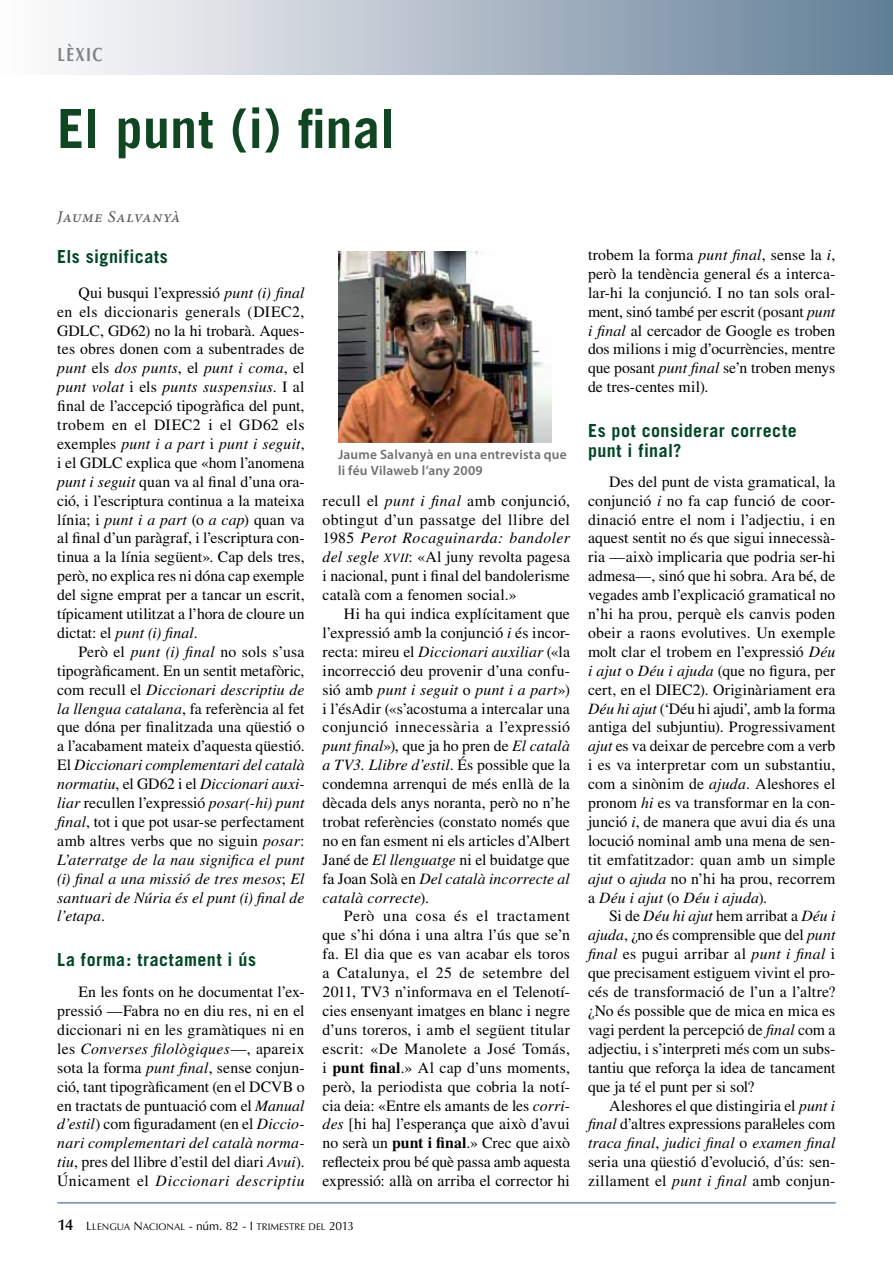
<style>
.page{position:relative;width:893px;height:1263px;background:#fff}
.page>*{position:absolute;margin:0;border:0;box-sizing:border-box;transform-origin:0 0}
.t1{font:700 54px "Trade Gothic";letter-spacing:.005em;color:#104622}
.t2{font:19.2px "Optima LT Std Bold SC800";letter-spacing:.095em;color:#808285;scale:.79 1}
.t3{font:700 18px/19.5px "Trade Gothic";letter-spacing:.03em;color:#004725}
.t4{font:italic 500 16.5px "Minion Pro";letter-spacing:.04em;color:#58595b}
.t5{font:15.75px/18.9px "Times LT Std";color:#000;text-align:justify}
.t6{font:600 13.5px/16.2px "Myriad Pro";letter-spacing:.015em;color:#6d6e71}
.t7{font:9.6px "Optima LT Std SC800";letter-spacing:.005em;color:#000}
.s1{font-style:italic}
.s2{font-family:"Times LT Std Italic SC800";font-size:12.6px}
.s3{font-weight:700}
.s4{font-family:"Optima LT Std";font-weight:600;font-size:15.6px}
.s5{font-size:12px}
.s6{font-family:"Optima LT Std";font-size:12px}
</style>
<div class="page">
<div style="left:0;top:0;width:893px;height:74px;background:linear-gradient(to right,#fff,#637f97)"></div>
<hr style="left:57px;top:1202px;width:779px;height:1px;background:#819abb">
<img style="left:338px;top:252px;width:214px;height:190px">
<p class="t2" style="left:57px;top:43px;width:59px">LÈXIC</p>
<h1 class="t1" style="left:57px;top:96px;width:339px">El punt (i) final</h1>
<p class="t4" style="left:57px;top:205px;width:125px">Jaume Salvanyà</p>
<p class="t3" style="left:57px;top:246px;width:112px">Els significats</p>
<p class="t5" style="left:57px;top:283px;width:249px;text-indent:21px">Qui busqui l’expressió <span class="s1">punt (i) final </span>en els diccionaris generals (DIEC2, GDLC, GD62) no la hi trobarà. Aques&shy;tes obres donen com a subentrades de <span class="s1">punt</span> els <span class="s1">dos punts</span>, el <span class="s1">punt i coma</span>, el <span class="s1">punt volat</span> i els <span class="s1">punts suspensius</span>. I al final de l’accepció tipogràfica del punt, trobem en el DIEC2 i el GD62 els exemples <span class="s1">punt i a part</span> i <span class="s1">punt i seguit</span>, i el GDLC explica que «hom l’anomena <span class="s1">punt i seguit</span> quan va al final d’una ora&shy;ció, i l’escriptura continua a la mateixa línia; i <span class="s1">punt i a part</span> (o <span class="s1">a cap</span>) quan va al final d’un paràgraf, i l’escriptura con&shy;tinua a la línia següent». Cap dels tres, però, no explica res ni dóna cap exemple del signe emprat per a tancar un escrit, típicament utilitzat a l’hora de cloure un dictat: el <span class="s1">punt (i) final</span>.</p>
<p class="t5" style="left:57px;top:642px;width:249px;text-indent:21px">Però el <span class="s1">punt (i) final</span> no sols s’usa tipogràficament. En un sentit metafòric, com recull el <span class="s1">Diccionari descriptiu de la llengua catalana</span>, fa referència al fet que dóna per finalitzada una qüestió o a l’acabament mateix d’aquesta qüestió.<br>El <span class="s1">Diccionari complementari del català normatiu</span>, el GD62 i el <span class="s1">Diccionari auxi&shy;liar</span> recullen l’expressió <span class="s1">posar(-hi) punt final</span>, tot i que pot usar-se perfectament amb altres verbs que no siguin <span class="s1">posar</span>:<br><span class="s1">L’aterratge de la nau significa el punt (i) final a una missió de tres mesos</span>; <span class="s1">El santuari de Núria és el punt (i) final de l’etapa</span>.</p>
<p class="t3" style="left:57px;top:950px;width:200px">La forma: tractament i ús</p>
<p class="t5" style="left:57px;top:982px;width:249px;text-indent:21px">En les fonts on he documentat l’ex&shy;pressió —Fabra no en diu res, ni en el diccionari ni en les gramàtiques ni en les <span class="s1">Converses filològiques</span>—, apareix sota la forma <span class="s1">punt final</span>, sense conjun&shy;ció, tant tipogràficament (en el DCVB o en tractats de puntuació com el <span class="s1">Manual d’estil</span>) com figuradament (en el <span class="s1">Diccio&shy;nari complementari del català norma&shy;tiu</span>, pres del llibre d’estil del diari <span class="s1">Avui</span>).<br>Únicament el <span class="s1">Diccionari descriptiu</span></p>
<p class="t6" style="left:338px;top:446px;width:230px">Jaume Salvanyà en una entrevista que li féu Vilaweb l’any 2009</p>
<p class="t5" style="left:323px;top:491px;width:249px">recull el <span class="s1">punt i final</span> amb conjunció, obtingut d’un passatge del llibre del 1985 <span class="s1">Perot Rocaguinarda: bandoler del segle</span> <span class="s2">XVII</span>: «Al juny revolta pagesa i nacional, punt i final del bandolerisme català com a fenomen social.»</p>
<p class="t5" style="left:323px;top:604px;width:249px;text-indent:21px">Hi ha qui indica explícitament que l’expressió amb la conjunció <span class="s1">i</span> és incor&shy;recta: mireu el <span class="s1">Diccionari auxiliar</span> («la incorrecció deu provenir d’una confu&shy;sió amb <span class="s1">punt i seguit</span> o <span class="s1">punt i a part</span>») i l’ésAdir («s’acostuma a intercalar una conjunció innecessària a l’expressió <span class="s1">punt final</span>»), que ja ho pren de <span class="s1">El català a TV3. Llibre d’estil</span>. És possible que la condemna arrenqui de més enllà de la dècada dels anys noranta, però no n’he trobat referències (constato només que no en fan esment ni els articles d’Albert Jané de <span class="s1">El llenguatge</span> ni el buidatge que fa Joan Solà en <span class="s1">Del català incorrecte al català correcte</span>).</p>
<p class="t5" style="left:323px;top:907px;width:249px;text-indent:21px">Però una cosa és el tractament que s’hi dóna i una altra l’ús que se’n fa. El dia que es van acabar els toros a Catalunya, el 25 de setembre del 2011, TV3 n’informava en el Telenotí&shy;cies ensenyant imatges en blanc i negre d’uns toreros, i amb el següent titular escrit: «De Manolete a José Tomás, i <span class="s3">punt final</span>.» Al cap d’uns moments, però, la periodista que cobria la notí&shy;cia deia: «Entre els amants de les <span class="s1">corri&shy;des</span> [hi ha] l’esperança que això d’avui no serà un <span class="s3">punt i final</span>.» Crec que això reflecteix prou bé què passa amb aquesta expressió: allà on arriba el corrector hi</p>
<p class="t7" style="left:57px;top:1221px;width:298px"><span class="s4">14</span> <span class="s5">L</span>LENGUA <span class="s5">N</span>ACIONAL <span class="s6">- núm. 82 -</span> <span class="s5">I</span> TRIMESTRE DEL <span class="s5">2013</span></p>
<p class="t5" style="left:588px;top:245px;width:249px">trobem la forma <span class="s1">punt final</span>, sense la <span class="s1">i</span>, però la tendència general és a interca&shy;lar-hi la conjunció. I no tan sols oral&shy;ment, sinó també per escrit (posant <span class="s1">punt i final</span> al cercador de Google es troben dos milions i mig d’ocurrències, mentre que posant <span class="s1">punt final</span> se’n troben menys de tres-centes mil).</p>
<p class="t3" style="left:588px;top:421px;width:210px">Es pot considerar correcte punt i final?</p>
<p class="t5" style="left:588px;top:472px;width:249px;text-indent:21px">Des del punt de vista gramatical, la conjunció <span class="s1">i</span> no fa cap funció de coor&shy;dinació entre el nom i l’adjectiu, i en aquest sentit no és que sigui innecessà&shy;ria —això implicaria que podria ser-hi admesa—, sinó que hi sobra. Ara bé, de vegades amb l’explicació gramatical no n’hi ha prou, perquè els canvis poden obeir a raons evolutives. Un exemple molt clar el trobem en l’expressió <span class="s1">Déu i ajut</span> o <span class="s1">Déu i ajuda</span> (que no figura, per cert, en el DIEC2). Originàriament era <span class="s1">Déu hi ajut</span> (‘Déu hi ajudi’, amb la forma antiga del subjuntiu). Progressivament <span class="s1">ajut</span> es va deixar de percebre com a verb i es va interpretar com un substantiu, com a sinònim de <span class="s1">ajuda</span>. Aleshores el pronom <span class="s1">hi</span> es va transformar en la con&shy;junció <span class="s1">i</span>, de manera que avui dia és una locució nominal amb una mena de sen&shy;tit emfatitzador: quan amb un simple <span class="s1">ajut</span> o <span class="s1">ajuda</span> no n’hi ha prou, recorrem a <span class="s1">Déu i ajut</span> (o <span class="s1">Déu i ajuda</span>).</p>
<p class="t5" style="left:588px;top:907px;width:249px;text-indent:21px">Si de <span class="s1">Déu hi ajut</span> hem arribat a <span class="s1">Déu i ajuda</span>, ¿no és comprensible que del <span class="s1">punt final</span> es pugui arribar al <span class="s1">punt i final</span> i que precisament estiguem vivint el pro&shy;cés de transformació de l’un a l’altre? ¿No és possible que de mica en mica es vagi perdent la percepció de <span class="s1">final</span> com a adjectiu, i s’interpreti més com un subs&shy;tantiu que reforça la idea de tancament que ja té el punt per si sol?</p>
<p class="t5" style="left:588px;top:1096px;width:249px;text-indent:21px">Aleshores el que distingiria el <span class="s1">punt i final</span> d’altres expressions paral·leles com <span class="s1">traca final</span>, <span class="s1">judici final</span> o <span class="s1">examen final </span>seria una qüestió d’evolució, d’ús: sen&shy;zillament el <span class="s1">punt i final</span> amb conjun-</p>
</div>
